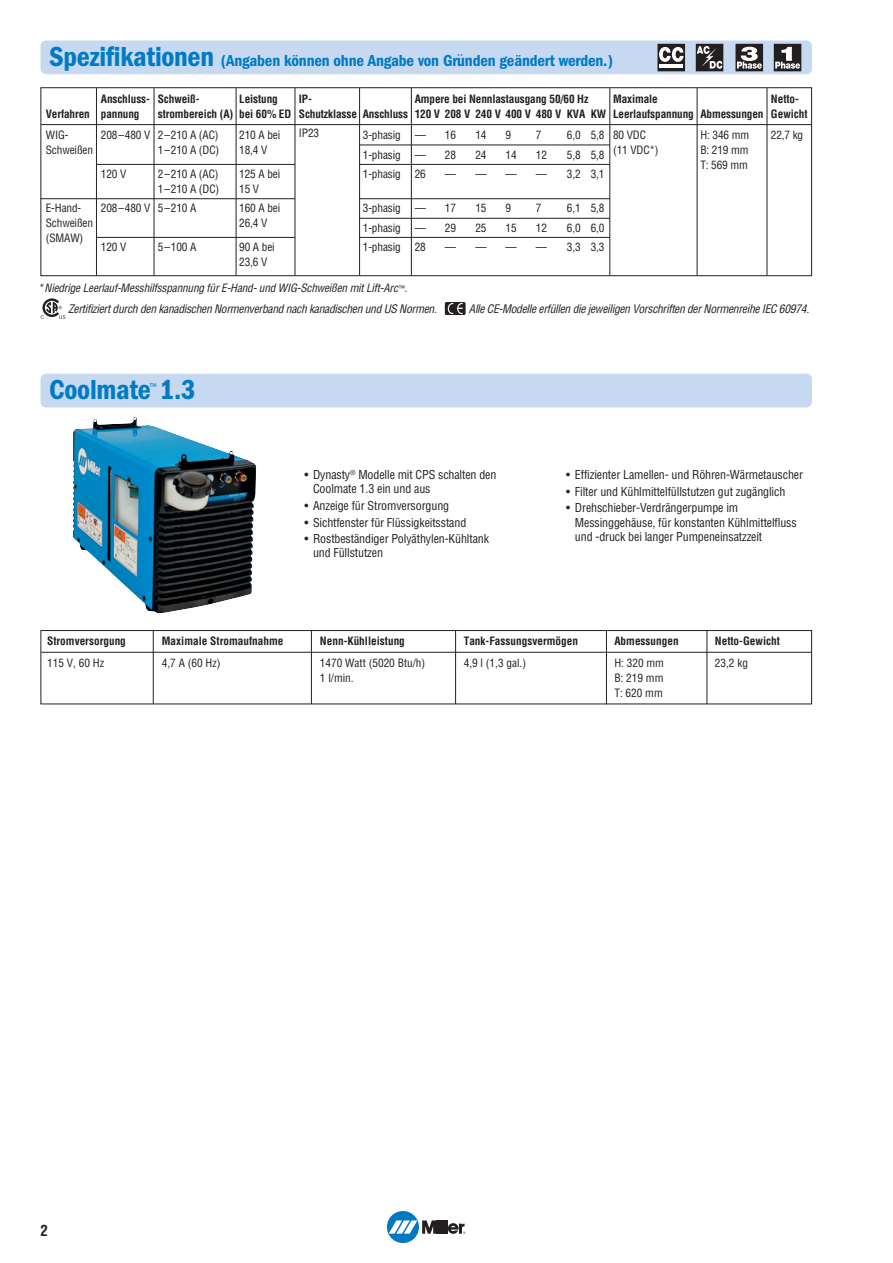
<style>
.page{position:relative;width:893px;height:1263px;background:#fff}
.page>*{position:absolute;margin:0;border:0;box-sizing:border-box;transform-origin:0 0}
.t1{font:28.5px "ITC Franklin Gothic Std Dm Cd";letter-spacing:-.01em;color:#007bc3}
.t2{font:16.5px "ITC Franklin Gothic Std Dm Cd";letter-spacing:-.01em;color:#007bc3}
.t3{font:16.5px "Lucida Grande";color:#007bc3}
.t4{font:700 condensed 15px "Helvetica";color:#231f20}
.t5{font:condensed 12px/14.4px "Helvetica";letter-spacing:-.01em;color:#231f20}
.t6{font:italic condensed 11.55px "Helvetica";letter-spacing:-.025em;color:#231f20}
.t7{font:condensed 11.25px/15px "Helvetica";letter-spacing:-.01em;color:#231f20}
.t8{font:700 condensed 11.25px/15px "Helvetica";letter-spacing:-.01em;color:#231f20}
.t9{font:italic condensed 11.25px "Helvetica";color:#231f20}
.t10{font:condensed 9px "Helvetica";color:#007bc3}
.s1{font-size:28.5px}
.s2{font-style:normal}
.s3{font-style:normal;font-size:7.5px}
</style>
<div class="page">
<img style="left:73px;top:417px;width:183px;height:196px">
<div style="left:40px;top:40px;width:772px;height:34px;background:#c6d9f0;border-radius:5px"></div>
<svg style="left:776px;top:46px;width:23px;height:23px"></svg>
<div style="left:774px;top:44px;width:27px;height:27px;border:1px solid #231f20"></div>
<svg style="left:738px;top:46px;width:23px;height:23px"></svg>
<div style="left:736px;top:44px;width:27px;height:27px;border:1px solid #231f20"></div>
<svg style="left:698px;top:46px;width:23px;height:23px"></svg>
<div style="left:696px;top:44px;width:27px;height:27px;border:1px solid #231f20"></div>
<svg style="left:660px;top:46px;width:23px;height:23px"></svg>
<hr style="left:659px;top:65px;width:24px;height:3px;background:#fff">
<div style="left:658px;top:44px;width:27px;height:27px;border:1px solid #231f20"></div>
<svg style="left:445px;top:302px;width:21px;height:13px"></svg>
<svg style="left:41px;top:298px;width:24px;height:21px"></svg>
<div style="left:40px;top:374px;width:772px;height:33px;background:#c6d9f0;border-radius:5px"></div>
<div style="left:387px;top:1211px;width:32px;height:32px;background:#0079c2;border-radius:50%"></div>
<hr style="left:441px;top:1220px;width:3px;height:14px;background:#231f20">
<hr style="left:444px;top:1220px;width:4px;height:14px;background:#231f20">
<svg style="left:389px;top:1220px;width:51px;height:14px"></svg>
<svg style="left:448px;top:1223px;width:17px;height:11px"></svg>
<div style="left:40px;top:87px;width:772px;height:189px;border:1px solid #231f20"></div>
<hr style="left:236px;top:88px;width:1px;height:187px;background:#231f20">
<hr style="left:295px;top:88px;width:1px;height:187px;background:#231f20">
<hr style="left:411px;top:88px;width:1px;height:187px;background:#231f20">
<hr style="left:359px;top:88px;width:1px;height:187px;background:#231f20">
<hr style="left:154px;top:88px;width:1px;height:187px;background:#231f20">
<hr style="left:96px;top:88px;width:1px;height:187px;background:#231f20">
<hr style="left:767px;top:88px;width:1px;height:187px;background:#231f20">
<hr style="left:41px;top:124px;width:770px;height:1px;background:#231f20">
<hr style="left:609px;top:88px;width:1px;height:187px;background:#231f20">
<hr style="left:697px;top:88px;width:1px;height:187px;background:#231f20">
<hr style="left:97px;top:237px;width:198px;height:1px;background:#231f20">
<hr style="left:359px;top:237px;width:251px;height:1px;background:#231f20">
<hr style="left:359px;top:145px;width:251px;height:1px;background:#231f20">
<hr style="left:359px;top:218px;width:251px;height:1px;background:#231f20">
<hr style="left:97px;top:164px;width:198px;height:1px;background:#231f20">
<hr style="left:359px;top:164px;width:251px;height:1px;background:#231f20">
<hr style="left:40px;top:198px;width:255px;height:1px;background:#231f20">
<hr style="left:359px;top:198px;width:251px;height:1px;background:#231f20">
<div style="left:40px;top:630px;width:772px;height:74px;border:1px solid #231f20"></div>
<hr style="left:311px;top:631px;width:1px;height:73px;background:#231f20">
<hr style="left:455px;top:631px;width:1px;height:73px;background:#231f20">
<hr style="left:153px;top:631px;width:1px;height:73px;background:#231f20">
<hr style="left:707px;top:631px;width:1px;height:73px;background:#231f20">
<hr style="left:41px;top:652px;width:770px;height:1px;background:#231f20">
<hr style="left:606px;top:631px;width:1px;height:73px;background:#231f20">
<h2 class="t2" style="left:49px;top:55px;width:565px"><span class="s1">Spezifikationen</span> (Angaben können ohne Angabe von Grunden geändert werden.)</h2>
<h2 class="t3" style="left:465px;top:51px;width:9px">̈</h2>
<p class="t8" style="left:46px;top:107px;width:46px">Verfahren</p>
<p class="t7" style="left:46px;top:129px;width:49px">WIG-<br>Schweißen</p>
<p class="t7" style="left:46px;top:202px;width:49px">E-Hand-<br>Schweißen (SMAW)</p>
<p class="t8" style="left:158px;top:92px;width:77px">Schweiß - strombereich (A)</p>
<p class="t7" style="left:158px;top:129px;width:63px">2–210 A (AC)<br>1–210 A (DC)</p>
<p class="t7" style="left:158px;top:167px;width:63px">2–210 A (AC)<br>1–210 A (DC)</p>
<p class="t7" style="left:158px;top:202px;width:40px">5–210 A</p>
<p class="t7" style="left:158px;top:240px;width:40px">5–100 A</p>
<p class="t8" style="left:239px;top:92px;width:54px">Leistung bei 60% ED</p>
<p class="t7" style="left:239px;top:129px;width:42px">210 A bei<br>18,4 V</p>
<p class="t7" style="left:239px;top:167px;width:42px">125 A bei<br>15 V</p>
<p class="t7" style="left:239px;top:202px;width:42px">160 A bei<br>26,4 V</p>
<p class="t7" style="left:239px;top:240px;width:37px">90 A bei<br>23,6 V</p>
<p class="t8" style="left:101px;top:92px;width:50px">Anschluss - pannung</p>
<p class="t7" style="left:101px;top:129px;width:51px">208–480 V</p>
<p class="t7" style="left:101px;top:167px;width:27px">120 V</p>
<p class="t7" style="left:101px;top:202px;width:51px">208–480 V</p>
<p class="t7" style="left:101px;top:240px;width:27px">120 V</p>
<p class="t8" style="left:415px;top:92px;width:193px">Ampere bei Nennlastausgang 50/60 Hz<br>120 V 208 V 240 V 400 V 480 V KVA KW</p>
<p class="t7" style="left:415px;top:129px;width:43px">— 16</p>
<p class="t7" style="left:475px;top:129px;width:13px">14</p>
<p class="t7" style="left:505px;top:129px;width:7px">9</p>
<p class="t7" style="left:536px;top:129px;width:7px">7</p>
<p class="t7" style="left:567px;top:129px;width:39px">6,0 5,8</p>
<p class="t7" style="left:415px;top:148px;width:43px">— 28</p>
<p class="t7" style="left:475px;top:148px;width:13px">24</p>
<p class="t7" style="left:505px;top:148px;width:13px">14</p>
<p class="t7" style="left:536px;top:148px;width:13px">12</p>
<p class="t7" style="left:567px;top:148px;width:39px">5,8 5,8</p>
<p class="t7" style="left:415px;top:167px;width:13px">26</p>
<p class="t7" style="left:445px;top:167px;width:43px">— —</p>
<p class="t7" style="left:505px;top:167px;width:43px">— —</p>
<p class="t7" style="left:567px;top:167px;width:39px">3,2 3,1</p>
<p class="t7" style="left:415px;top:202px;width:43px">— 17</p>
<p class="t7" style="left:475px;top:202px;width:13px">15</p>
<p class="t7" style="left:505px;top:202px;width:7px">9</p>
<p class="t7" style="left:536px;top:202px;width:7px">7</p>
<p class="t7" style="left:567px;top:202px;width:39px">6,1 5,8</p>
<p class="t7" style="left:415px;top:221px;width:43px">— 29</p>
<p class="t7" style="left:475px;top:221px;width:13px">25</p>
<p class="t7" style="left:505px;top:221px;width:13px">15</p>
<p class="t7" style="left:536px;top:221px;width:13px">12</p>
<p class="t7" style="left:567px;top:221px;width:39px">6,0 6,0</p>
<p class="t7" style="left:415px;top:240px;width:13px">28</p>
<p class="t7" style="left:445px;top:240px;width:43px">— —</p>
<p class="t7" style="left:505px;top:240px;width:43px">— —</p>
<p class="t7" style="left:567px;top:240px;width:39px">3,3 3,3</p>
<p class="t8" style="left:299px;top:92px;width:60px">IP-<br>Schutzklasse</p>
<p class="t7" style="left:299px;top:127px;width:22px">IP23</p>
<p class="t8" style="left:613px;top:92px;width:82px">Maximale<br>Leerlaufspannung</p>
<p class="t7" style="left:613px;top:129px;width:47px">80 VDC (11 VDC*)</p>
<p class="t8" style="left:363px;top:107px;width:47px">Anschluss</p>
<p class="t7" style="left:363px;top:127px;width:39px;line-height:19.4px;text-align:justify">3-phasig 1-phasig 1-phasig</p>
<p class="t7" style="left:363px;top:199px;width:39px;line-height:19.4px;text-align:justify">3-phasig 1-phasig 1-phasig</p>
<p class="t8" style="left:700px;top:107px;width:65px">Abmessungen</p>
<p class="t7" style="left:700px;top:129px;width:50px;text-align:justify">H: 346 mm B: 219 mm T: 569 mm</p>
<p class="t8" style="left:771px;top:92px;width:38px">Netto-<br>Gewicht</p>
<p class="t7" style="left:771px;top:129px;width:34px">22,7 kg</p>
<p class="t9" style="left:39px;top:284px;width:372px"><span class="s2">*</span> Niedrige Leerlauf-Messhilfsspannung fürE-Hand-und WIG-Schweißen mitLift-Arc<span class="s3">™</span> .</p>
<p class="t6" style="left:68px;top:305px;width:370px">Zertifiziert durch den kanadischen Normenverband nach kanadischen und US Normen.</p>
<p class="t6" style="left:469px;top:305px;width:342px">Alle CE-Modelle erfüllen die jeweiligen Vorschriften der Normenreihe IEC 60974.</p>
<h1 class="t1" style="left:49px;top:380px;width:148px">Coolmate 1.3</h1>
<p class="t10" style="left:150px;top:384px;width:8px">™</p>
<p class="t5" style="left:313px;top:468px;width:185px;text-indent:-9px">• Dynasty<sup>®</sup> Modelle mit CPS schalten den<br>Coolmate 1.3 ein und aus</p>
<p class="t5" style="left:304px;top:499px;width:146px">• Anzeige für Stromversorgung</p>
<p class="t5" style="left:304px;top:516px;width:163px">• Sichtfenster für Flüssigkeitsstand</p>
<p class="t5" style="left:313px;top:532px;width:178px;text-indent:-9px">• Rostbeständiger Polyäthylen-Kühltank und Füllstutzen</p>
<p class="t5" style="left:566px;top:468px;width:238px">• Effizienter Lamellen- und Röhren-Wärmetauscher</p>
<p class="t5" style="left:566px;top:485px;width:221px">• Filter und Kühlmittelfüllstutzen gut zugänglich</p>
<p class="t5" style="left:575px;top:501px;width:223px;text-indent:-9px">• Drehschieber-Verdrängerpumpe im<br>Messinggehäuse, für konstanten Kühlmittelfluss und -druck bei langer Pumpeneinsatzzeit</p>
<p class="t8" style="left:47px;top:635px;width:80px">Stromversorgung</p>
<p class="t7" style="left:47px;top:656px;width:58px">115 V, 60 Hz</p>
<p class="t8" style="left:162px;top:635px;width:123px">Maximale Stromaufnahme</p>
<p class="t7" style="left:162px;top:656px;width:60px">4,7 A (60 Hz)</p>
<p class="t8" style="left:320px;top:635px;width:87px">Nenn-Kühlleistung</p>
<p class="t7" style="left:320px;top:656px;width:107px">1470 Watt (5020 Btu/h)<br>1 l/min.</p>
<p class="t8" style="left:464px;top:635px;width:116px">Tank-Fassungsvermögen</p>
<p class="t7" style="left:464px;top:656px;width:64px">4,9 l (1,3 gal.)</p>
<p class="t8" style="left:614px;top:635px;width:66px">Abmessungen</p>
<p class="t7" style="left:614px;top:656px;width:51px;text-align:justify">H: 320 mm B: 219 mm T: 620 mm</p>
<p class="t8" style="left:715px;top:635px;width:67px">Netto-Gewicht</p>
<p class="t7" style="left:715px;top:656px;width:35px">23,2 kg</p>
<h3 class="t4" style="left:40px;top:1224px;width:9px">2</h3>
</div>
